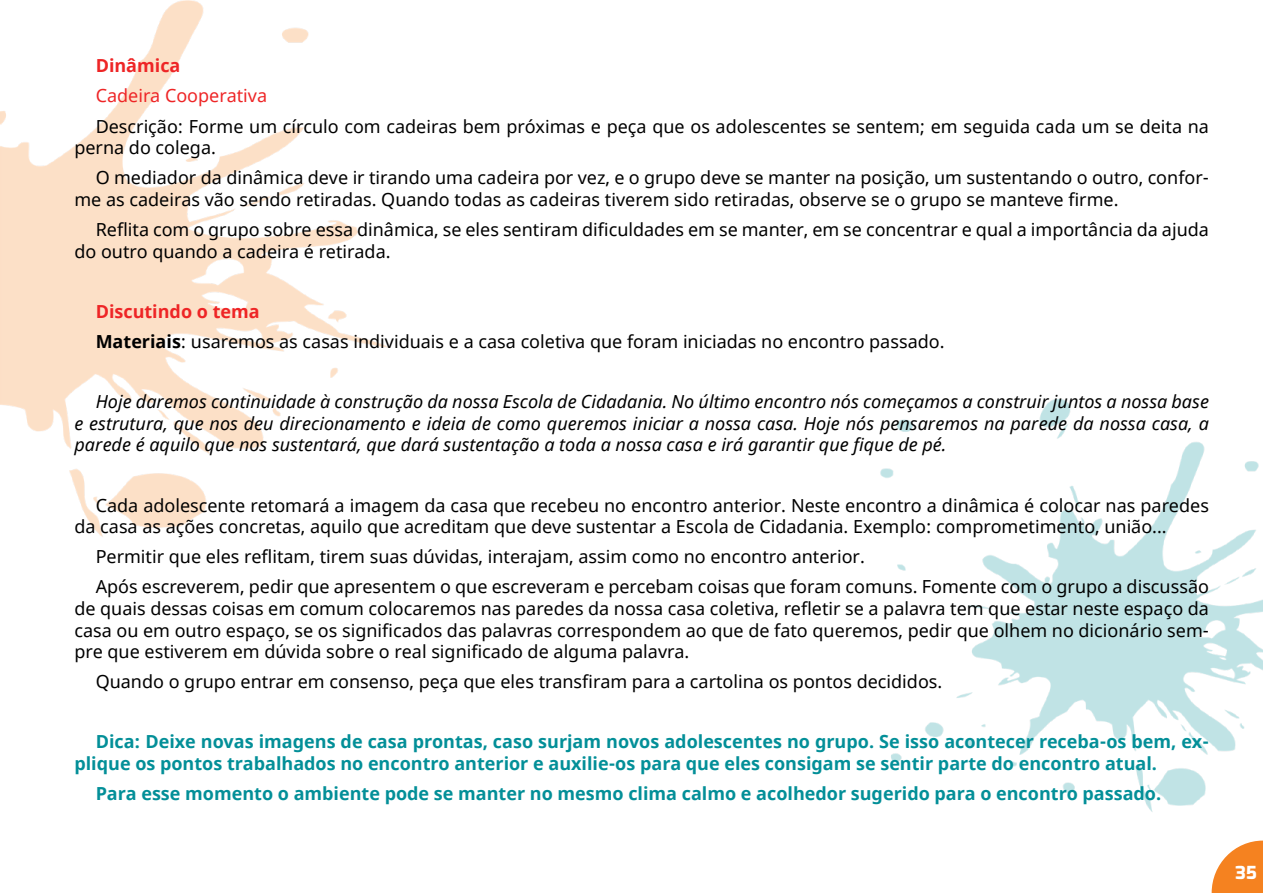
<style>
.page{position:relative;width:1263px;height:893px;background:#fff}
.page>*{position:absolute;margin:0;border:0;box-sizing:border-box;transform-origin:0 0}
.t1{font:18px/21.6px "Noto Sans";color:#000}
.t2{font:italic 18px/21.6px "Noto Sans";color:#000;text-align:justify}
.t3{font:700 18px/21.6px "Noto Sans";color:#038f98}
.t4{font:18px "Noto Sans";color:#ee2526}
.t5{font:700 18px "Noto Sans";color:#ee2526}
.t6{font:800 18px "Exo";color:#fff}
.s1{font-weight:700;color:#ee2526}
.s2{font-weight:700}
</style>
<div class="page">
<img style="left:0;top:0;width:1263px;height:841px">
<svg style="left:1211px;top:841px;width:52px;height:52px"></svg>
<p class="t5" style="left:96px;top:53px;width:86px">Dinâmica</p>
<p class="t4" style="left:96px;top:84px;width:173px">Cadeira Cooperativa</p>
<p class="t1" style="left:74px;top:116px;width:1136px;text-indent:21px">Descrição: Forme um círculo com cadeiras bem próximas e peça que os adolescentes se sentem; em seguida cada um se deita na perna do colega.</p>
<p class="t1" style="left:74px;top:168px;width:1136px;text-indent:21px">O mediador da dinâmica deve ir tirando uma cadeira por vez, e o grupo deve se manter na posição, um sustentando o outro, confor&shy;me as cadeiras vão sendo retiradas. Quando todas as cadeiras tiverem sido retiradas, observe se o grupo se manteve firme.</p>
<p class="t1" style="left:74px;top:219px;width:1136px;text-indent:21px">Reflita com o grupo sobre essa dinâmica, se eles sentiram dificuldades em se manter, em se concentrar e qual a importância da ajuda do outro quando a cadeira é retirada.</p>
<p class="t1" style="left:96px;top:297px;width:850px;line-height:30.2px"><span class="s1">Discutindo o tema<br></span><span class="s2">Materiais</span>: usaremos as casas individuais e a casa coletiva que foram iniciadas no encontro passado.</p>
<p class="t2" style="left:74px;top:390px;width:1136px;text-indent:21px">Hoje daremos continuidade à construção da nossa Escola de Cidadania. No último encontro nós começamos a construir juntos a nossa base e estrutura, que nos deu direcionamento e ideia de como queremos iniciar a nossa casa. Hoje nós pensaremos na parede da nossa casa, a parede é aquilo que nos sustentará, que dará sustentação a toda a nossa casa e irá garantir que fique de pé.</p>
<p class="t1" style="left:74px;top:495px;width:1136px;text-indent:21px">Cada adolescente retomará a imagem da casa que recebeu no encontro anterior. Neste encontro a dinâmica é colocar nas paredes da casa as ações concretas, aquilo que acreditam que deve sustentar a Escola de Cidadania. Exemplo: comprometimento, união...</p>
<p class="t1" style="left:96px;top:542px;width:1115px;line-height:30.2px">Permitir que eles reflitam, tirem suas dúvidas, interajam, assim como no encontro anterior.<br>Após escreverem, pedir que apresentem o que escreveram e percebam coisas que foram comuns. Fomente com o grupo a discussão</p>
<p class="t1" style="left:74px;top:598px;width:1136px;text-align:justify">de quais dessas coisas em comum colocaremos nas paredes da nossa casa coletiva, refletir se a palavra tem que estar neste espaço da casa ou em outro espaço, se os significados das palavras correspondem ao que de fato queremos, pedir que olhem no dicionário sem&shy;pre que estiverem em dúvida sobre o real significado de alguma palavra.</p>
<p class="t1" style="left:96px;top:671px;width:848px">Quando o grupo entrar em consenso, peça que eles transfiram para a cartolina os pontos decididos.</p>
<p class="t3" style="left:74px;top:731px;width:1136px;text-indent:21px">Dica: Deixe novas imagens de casa prontas, caso surjam novos adolescentes no grupo. Se isso acontecer receba-os bem, ex&shy;plique os pontos trabalhados no encontro anterior e auxilie-os para que eles consigam se sentir parte do encontro atual.</p>
<p class="t3" style="left:96px;top:783px;width:1067px">Para esse momento o ambiente pode se manter no mesmo clima calmo e acolhedor sugerido para o encontro passado.</p>
<p class="t6" style="left:1235px;top:861px;width:23px">35</p>
</div>
